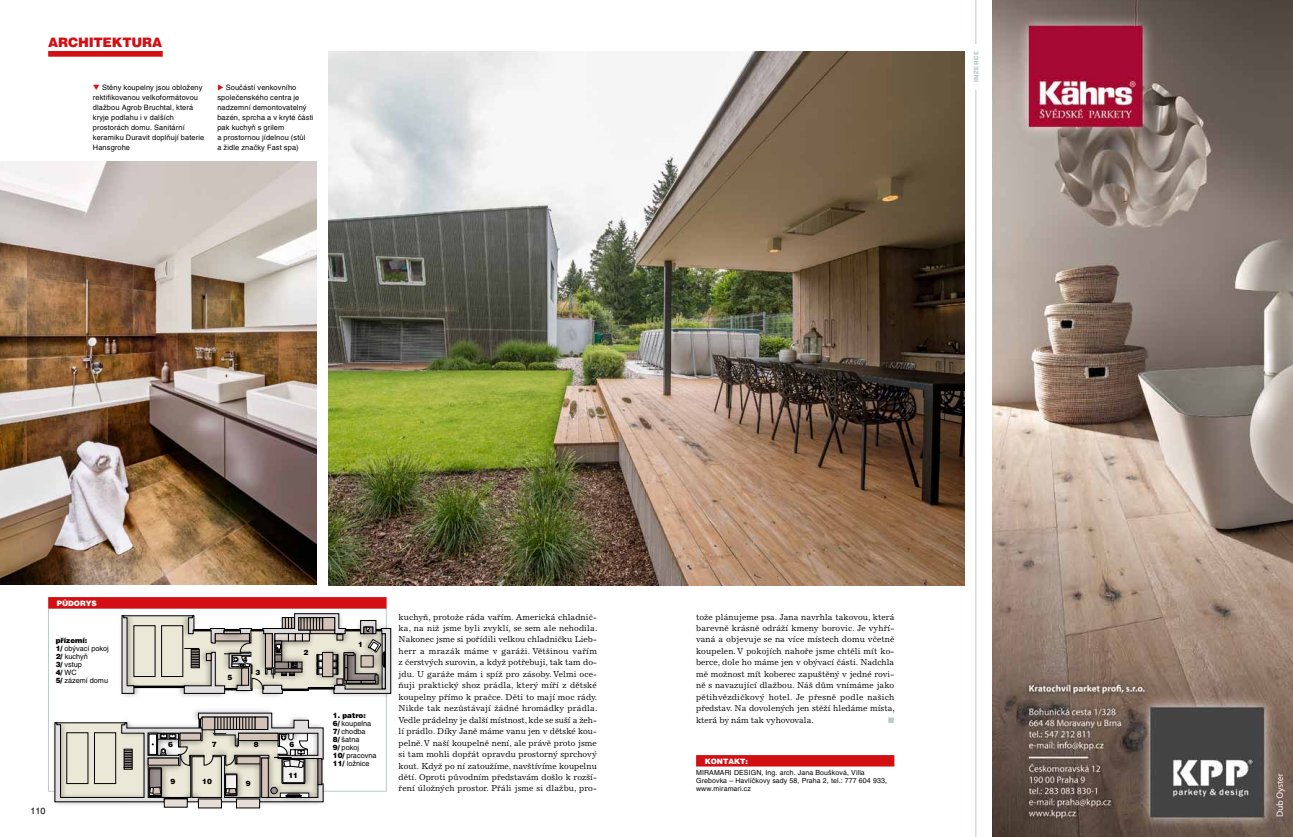
<style>
.page{position:relative;width:1293px;height:837px;background:#fff}
.page>*{position:absolute;margin:0;border:0;box-sizing:border-box;transform-origin:0 0}
.t1{font:13px "Helvetica CE Black";letter-spacing:-.015em;color:#d40f14}
.t2{font:9px "Helvetica CE";color:#000}
.t3{font:8.5px/11.4px "Excelsior CE";letter-spacing:.005em;color:#000;text-align:justify}
.t4{font:8px "Zapf Dingbats Std";color:#becaca}
.t5{font:7.4px/10px "Helvetica CE";letter-spacing:.015em;color:#000}
.t6{font:7.4px "Helvetica CE Black";letter-spacing:-.005em;color:#fff}
.t7{font:7.3px/8px "Helvetica CE";color:#000}
.t8{font:7.3px "Helvetica CE Black";color:#000}
.t9{font:7px/8.3px "Helvetica CE";letter-spacing:.015em;color:#000}
.t10{font:700 6px "Eurostile CE";letter-spacing:.1em;color:#becaca}
.s1{color:#d40f14}
.s2{font-family:"Helvetica CE Black"}
.s3{font-family:"Helvetica CE"}
</style>
<div class="page">
<img style="left:328px;top:51px;width:636px;height:534px">
<img style="left:0;top:161px;width:316px;height:423px">
<hr style="left:975px;top:0;width:1px;height:836px;background:#becaca">
<div style="left:971px;top:44px;width:7px;height:45px;background:#fff"></div>
<div style="left:48px;top:51px;width:115px;height:6px;background:#d40f14"></div>
<div style="left:48px;top:608px;width:339px;height:183px;border:1px solid #becaca"></div>
<div style="left:48px;top:597px;width:339px;height:11px;background:#d40f14"></div>
<div style="left:696px;top:754px;width:198px;height:12px;background:#d40f14"></div>
<div style="left:119px;top:610px;width:23px;height:88px;background:#000;opacity:.3"></div>
<div style="left:176px;top:646px;width:52px;height:52px;background:#000;opacity:.3"></div>
<div style="left:221px;top:646px;width:34px;height:49px;background:#000;opacity:.3"></div>
<div style="left:255px;top:679px;width:30px;height:19px;background:#000;opacity:.3"></div>
<div style="left:326px;top:622px;width:68px;height:76px;background:#000;opacity:.3"></div>
<svg style="left:122px;top:613px;width:269px;height:80px;background:#bcb9b0"></svg>
<div style="left:161px;top:625px;width:22px;height:51px;border:1px solid #000"></div>
<div style="left:52px;top:717px;width:158px;height:90px;background:#000;opacity:.3"></div>
<div style="left:208px;top:747px;width:34px;height:57px;background:#000;opacity:.3"></div>
<div style="left:227px;top:749px;width:99px;height:58px;background:#000;opacity:.3"></div>
<div style="left:191px;top:707px;width:135px;height:57px;background:#000;opacity:.3"></div>
<div style="left:258px;top:752px;width:18px;height:50px;background:#000;opacity:.3"></div>
<div style="left:164px;top:798px;width:23px;height:8px;background:#e7ddd7"></div>
<div style="left:198px;top:798px;width:23px;height:9px;background:#e7ddd7"></div>
<div style="left:236px;top:798px;width:24px;height:9px;background:#e7ddd7"></div>
<div style="left:236px;top:798px;width:24px;height:9px;border:1px solid #000"></div>
<div style="left:277px;top:787px;width:40px;height:15px;background:#474646"></div>
<svg style="left:55px;top:712px;width:268px;height:89px;background:#bfbcb4"></svg>
<img style="left:992px;top:0;width:301px;height:836px">
<h1 class="t1" style="left:48px;top:34px;width:116px">ARCHITEKTURA</h1>
<p class="t5" style="left:93px;top:82px;width:113px"><span class="s1">❑</span> Stěny koupelny jsou obloženy rektifikovanou velkoformátovou dlažbou Agrob Bruchtal, která kryje podlahu i v dalších prostorách domu. Sanitární keramiku Duravit doplňují baterie<br>Hansgrohe</p>
<p class="t5" style="left:217px;top:82px;width:98px"><span class="s1">◆</span> Součástí venkovního společenského centra je nadzemní demontovatelný bazén, sprcha a v kryté části pak kuchyň s grilem<br>a prostornou jídelnou (stůl<br>a židle značky Fast spa)</p>
<p class="t10" style="left:972px;top:82px;width:33px;rotate:-90deg">inzerce</p>
<p class="t6" style="left:57px;top:599px;width:41px">PŮDORYS</p>
<p class="t8" style="left:56px;top:635px;width:33px">PŘÍZEMÍ:</p>
<p class="t7" style="left:56px;top:643px;width:55px"><span class="s2">1/</span> obývací pokoj<br><span class="s2">2/</span> kuchyň<br><span class="s2">3/</span> vstup</p>
<p class="t8" style="left:56px;top:667px;width:22px">4/ <span class="s3">WC</span></p>
<p class="t7" style="left:56px;top:675px;width:54px"><span class="s2">5/</span> zázemí domu</p>
<p class="t2" style="left:30px;top:805px;width:17px">110</p>
<p class="t8" style="left:228px;top:673px;width:6px">5</p>
<p class="t8" style="left:243px;top:655px;width:6px">4</p>
<p class="t8" style="left:255px;top:667px;width:6px">3</p>
<p class="t8" style="left:304px;top:647px;width:6px">2</p>
<p class="t8" style="left:168px;top:740px;width:6px">6</p>
<p class="t8" style="left:212px;top:740px;width:6px">7</p>
<p class="t8" style="left:254px;top:740px;width:6px">8</p>
<p class="t8" style="left:289px;top:740px;width:6px">6</p>
<p class="t8" style="left:170px;top:777px;width:6px">9</p>
<p class="t8" style="left:202px;top:777px;width:11px">10</p>
<p class="t8" style="left:246px;top:778px;width:6px">9</p>
<p class="t8" style="left:288px;top:771px;width:11px">11</p>
<p class="t8" style="left:358px;top:640px;width:6px">1</p>
<p class="t8" style="left:333px;top:711px;width:35px">1. PATRO:</p>
<p class="t7" style="left:333px;top:719px;width:45px"><span class="s2">6/</span> koupelna<br><span class="s2">7/</span> chodba<br><span class="s2">8/</span> šatna<br><span class="s2">9/</span> pokoj<br><span class="s2">10/</span> pracovna<br><span class="s2">11/</span> ložnice</p>
<p class="t3" style="left:398px;top:611px;width:200px">kuchyň, protože ráda vařím. Americká chladnič&shy;ka, na niž jsme byli zvyklí, se sem ale nehodila.<br>Nakonec jsme si pořídili velkou chladničku Lieb&shy;herr a mrazák máme v garáži. Většinou vařím z čerstvých surovin, a když potřebuji, tak tam do&shy;jdu. U garáže mám i spíž pro zásoby. Velmi oce&shy;ňuji praktický shoz prádla, který míří z dětské koupelny přímo k pračce. Děti to mají moc rády.<br>Nikde tak nezůstávají žádné hromádky prádla.<br>Vedle prádelny je další místnost, kde se suší a žeh&shy;lí prádlo. Díky Janě máme vanu jen v dětské kou&shy;pelně. V naší koupelně není, ale právě proto jsme si tam mohli dopřát opravdu prostorný sprchový kout. Když po ní zatoužíme, navštívíme koupelnu dětí. Oproti původním představám došlo k rozší&shy;ření úložných prostor. Přáli jsme si dlažbu, pro-</p>
<p class="t3" style="left:696px;top:611px;width:200px">tože plánujeme psa. Jana navrhla takovou, která barevně krásně odráží kmeny borovic. Je vyhří&shy;vaná a objevuje se na více místech domu včetně koupelen. V pokojích nahoře jsme chtěli mít ko&shy;berce, dole ho máme jen v obývací části. Nadchla mě možnost mít koberec zapuštěný v jedné rovi&shy;ně s navazující dlažbou. Náš dům vnímáme jako pětihvězdičkový hotel. Je přesně podle našich představ. Na dovolených jen stěží hledáme místa, která by nám tak vyhovovala.</p>
<p class="t4" style="left:888px;top:715px;width:8px">■</p>
<p class="t6" style="left:704px;top:757px;width:25px">KONTAKT</p>
<p class="t6" style="left:745px;top:757px;width:4px">:</p>
<p class="t9" style="left:696px;top:768px;width:192px">MIRAMARI DESIGN, Ing. arch. Jana Boušková, Villa<br>Grebovka – Havlíčkovy sady 58, Praha 2, tel.: 777 604 933, www.miramari.cz</p>
</div>
